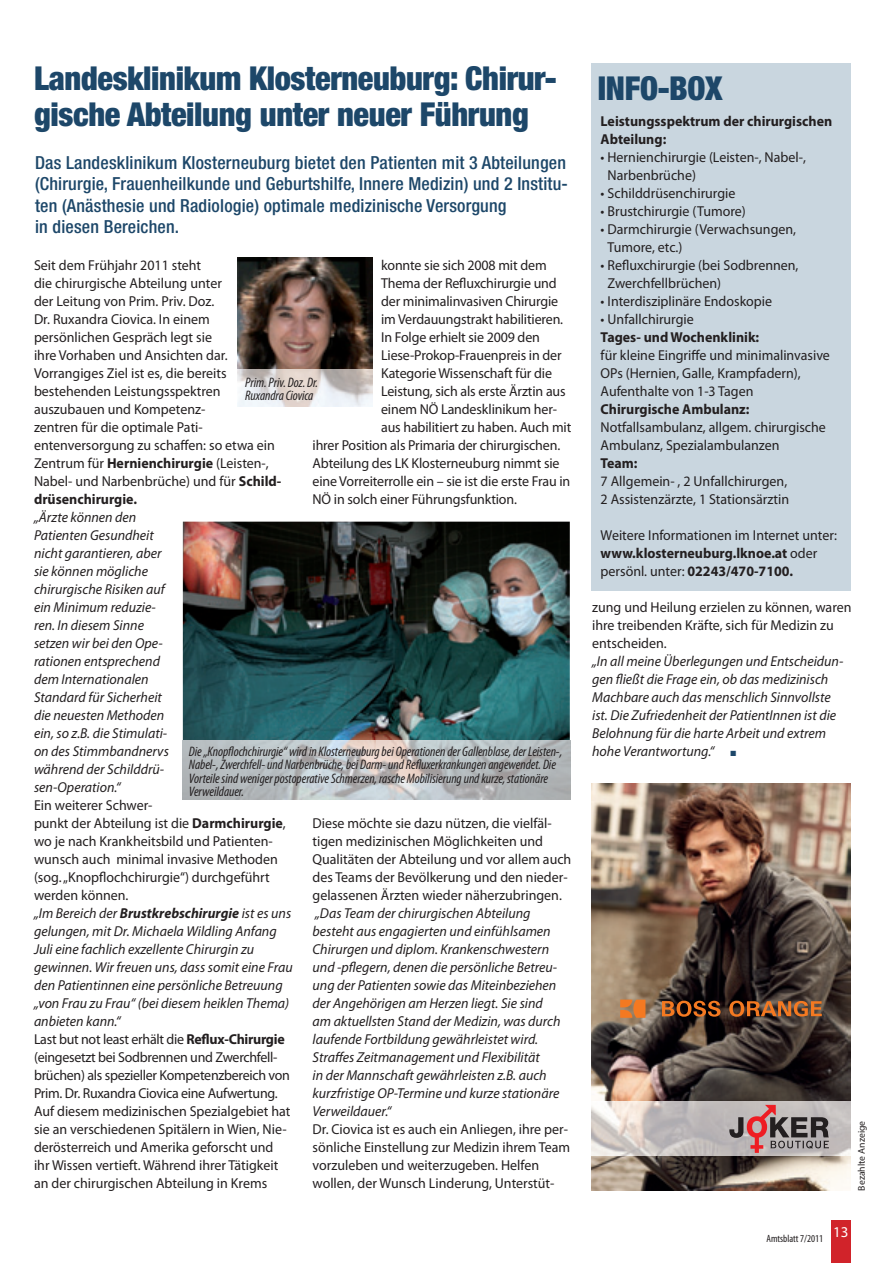
<style>
.page{position:relative;width:893px;height:1263px;background:#fff}
.page>*{position:absolute;margin:0;border:0;box-sizing:border-box;transform-origin:0 0}
.t1{font:900 condensed 33px/36px "Helvetica Neue";letter-spacing:-.01em;color:#1d4769}
.t2{font:500 condensed 18px/21.6px "Helvetica Neue";letter-spacing:.01em;color:#1d4769}
.t3{font:14.4px/18px "Myriad Pro";color:#231f20}
.t4{font:italic 14.4px/18px "Myriad Pro";color:#231f20}
.t5{font:700 14.4px/18px "Myriad Pro";color:#231f20}
.t6{font:italic condensed 13.8px/13.5px "Myriad Pro";letter-spacing:-.005em;color:#231f20}
.t7{font:condensed 10.5px "Myriad Pro";color:#231f20}
.t8{font:9.75px "Myriad Pro";color:#231f20}
.s1{font-weight:700}
.s2{font-style:italic}
.s3{font-weight:700;font-style:italic}
.s4{color:#1d4769}
</style>
<div class="page">
<div style="left:831px;top:1220px;width:20px;height:43px;background:#d1232a"></div>
<img style="left:591px;top:783px;width:259px;height:407px">
<img style="left:591px;top:1102px;width:259px;height:53px">
<svg style="left:729px;top:1104px;width:100px;height:53px;background:#a18b8b"></svg>
<svg style="left:620px;top:999px;width:25px;height:19px"></svg>
<svg style="left:729px;top:1001px;width:93px;height:16px"></svg>
<svg style="left:662px;top:1001px;width:59px;height:16px"></svg>
<img style="left:183px;top:522px;width:387px;height:218px">
<img style="left:237px;top:258px;width:136px;height:112px">
<div style="left:591px;top:64px;width:259px;height:527px;background:#c9d6df"></div>
<svg style="left:237px;top:370px;width:136px;height:37px"></svg>
<img style="left:183px;top:740px;width:387px;height:60px">
<h1 class="t1" style="left:34px;top:60px;width:524px">Landesklinikum Klosterneuburg: Chirur&shy;gische Abteilung unter neuer Führung</h1>
<p class="t2" style="left:35px;top:151px;width:534px">Das Landesklinikum Klosterneuburg bietet den Patienten mit 3 Abteilungen (Chirurgie, Frauenheilkunde und Geburtshilfe, Innere Medizin) und 2 Institu&shy;ten (Anästhesie und Radiologie) optimale medizinische Versorgung<br>in diesen Bereichen.</p>
<p class="t3" style="left:34px;top:256px;width:249px">Seit dem Frühjahr 2011 steht<br>die chirurgische Abteilung unter<br>der Leitung von Prim. Priv. Doz.<br>Dr. Ruxandra Ciovica. In einem persönlichen Gespräch legt sie<br>ihre Vorhaben und Ansichten dar.<br>Vorrangiges Ziel ist es, die bereits bestehenden Leistungsspektren auszubauen und Kompetenz-<br>zentren für die optimale Pati&shy;entenversorgung zu schaffen: so etwa ein<br>Zentrum für <span class="s1">Hernienchirurgie</span> (Leisten-,<br>Nabel- und Narbenbrüche) und für <span class="s1">Schild&shy;drüsenchirurgie.</span></p>
<p class="t4" style="left:34px;top:508px;width:136px">„Ärzte können den<br>Patienten Gesundheit nicht garantieren, aber sie können mögliche chirurgische Risiken auf ein Minimum reduzie&shy;ren. In diesem Sinne setzen wir bei den Ope&shy;rationen entsprechend dem Internationalen<br>Standard für Sicherheit die neuesten Methoden ein, so z.B. die Stimulati&shy;on des Stimmbandnervs während der Schilddrü&shy;sen-Operation.“</p>
<p class="t3" style="left:34px;top:796px;width:260px">Ein weiterer Schwer-<br>punkt der Abteilung ist die <span class="s1">Darmchirurgie</span>, wo je nach Krankheitsbild und Patienten&shy;wunsch auch minimal invasive Methoden (sog. „Knopflochchirurgie“) durchgeführt werden können.<br><span class="s2">„Im Bereich der</span> <span class="s3">Brustkrebschirurgie</span> <span class="s2">ist es uns gelungen, mit Dr. Michaela Wildling Anfang Juli eine fachlich exzellente Chirurgin zu gewinnen. Wir freuen uns, dass somit eine Frau den Patientinnen eine persönliche Betreuung „von Frau zu Frau“ (bei diesem heiklen Thema) anbieten kann.“<br></span>Last but not least erhält die <span class="s1">Reflux-Chirurgie </span>(eingesetzt bei Sodbrennen und Zwerchfell&shy;brüchen) als spezieller Kompetenzbereich von Prim. Dr. Ruxandra Ciovica eine Aufwertung.<br>Auf diesem medizinischen Spezialgebiet hat sie an verschiedenen Spitälern in Wien, Nie&shy;derösterreich und Amerika geforscht und ihr Wissen vertieft. Während ihrer Tätigkeit an der chirurgischen Abteilung in Krems</p>
<p class="t3" style="left:381px;top:256px;width:167px">konnte sie sich 2008 mit dem</p>
<p class="t3" style="left:381px;top:274px;width:177px">Thema der Refluxchirurgie und</p>
<p class="t3" style="left:381px;top:292px;width:179px">der minimalinvasiven Chirurgie</p>
<p class="t3" style="left:381px;top:310px;width:184px">im Verdauungstrakt habilitieren.</p>
<p class="t3" style="left:381px;top:328px;width:160px">In Folge erhielt sie 2009 den</p>
<p class="t3" style="left:381px;top:346px;width:182px">Liese-Prokop-Frauenpreis in der</p>
<p class="t3" style="left:381px;top:364px;width:172px">Kategorie Wissenschaft für die</p>
<p class="t3" style="left:381px;top:382px;width:186px">Leistung, sich als erste Ärztin aus</p>
<p class="t3" style="left:381px;top:400px;width:177px">einem NÖ Landesklinikum her-</p>
<p class="t3" style="left:381px;top:418px;width:192px">aus habilitiert zu haben. Auch mit</p>
<p class="t3" style="left:313px;top:436px;width:249px">ihrer Position als Primaria der chirurgischen.</p>
<p class="t3" style="left:313px;top:454px;width:249px">Abteilung des LK Klosterneuburg nimmt sie</p>
<p class="t3" style="left:313px;top:472px;width:259px">eine Vorreiterrolle ein – sie ist die erste Frau in</p>
<p class="t3" style="left:313px;top:490px;width:206px">NÖ in solch einer Führungsfunktion.</p>
<p class="t6" style="left:245px;top:375px;width:75px">Prim. Priv. Doz. Dr.<br>Ruxandra Ciovica</p>
<p class="t6" style="left:189px;top:744px;width:375px">Die „Knopflochchirurgie“ wird in Klosterneuburg bei Operationen der Gallenblase, der Leisten-, Nabel-, Zwerchfell- und Narbenbrüche, bei Darm- und Refluxerkrankungen angewendet. Die Vorteile sind weniger postoperative Schmerzen, rasche Mobilisierung und kurze, stationäre Verweildauer.</p>
<p class="t3" style="left:313px;top:814px;width:260px">Diese möchte sie dazu nützen, die vielfäl&shy;tigen medizinischen Möglichkeiten und Qualitäten der Abteilung und vor allem auch des Teams der Bevölkerung und den nieder&shy;gelassenen Ärzten wieder näherzubringen.</p>
<p class="t4" style="left:313px;top:904px;width:250px">„Das Team der chirurgischen Abteilung besteht aus engagierten und einfühlsamen Chirurgen und diplom. Krankenschwestern und -pflegern, denen die persönliche Betreu&shy;ung der Patienten sowie das Miteinbeziehen der Angehörigen am Herzen liegt. Sie sind am aktuellsten Stand der Medizin, was durch laufende Fortbildung gewährleistet wird.<br>Straffes Zeitmanagement und Flexibilität<br>in der Mannschaft gewährleisten z.B. auch kurzfristige OP-Termine und kurze stationäre Verweildauer.“</p>
<p class="t3" style="left:313px;top:1120px;width:259px">Dr. Ciovica ist es auch ein Anliegen, ihre per&shy;sönliche Einstellung zur Medizin ihrem Team vorzuleben und weiterzugeben. Helfen wollen, der Wunsch Linderung, Unterstüt-</p>
<h1 class="t1" style="left:598px;top:70px;width:126px">INFO-BOX</h1>
<p class="t5" style="left:601px;top:112px;width:233px">Leistungsspektrum der chirurgischen<br>Abteilung:</p>
<p class="t3" style="left:607px;top:148px;width:200px;text-indent:-7px">• Hernienchirurgie (Leisten-, Nabel-,<br>Narbenbrüche)</p>
<p class="t3" style="left:601px;top:184px;width:136px">• Schilddrüsenchirurgie</p>
<p class="t3" style="left:601px;top:202px;width:147px">• Brustchirurgie (Tumore)</p>
<p class="t3" style="left:607px;top:220px;width:190px;text-indent:-7px">• Darmchirurgie (Verwachsungen,<br>Tumore, etc.)</p>
<p class="t3" style="left:607px;top:256px;width:192px;text-indent:-7px">• Refluxchirurgie (bei Sodbrennen,<br>Zwerchfellbrüchen)</p>
<p class="t3" style="left:601px;top:292px;width:173px">• Interdisziplinäre Endoskopie</p>
<p class="t3" style="left:601px;top:310px;width:95px">• Unfallchirurgie</p>
<p class="t5" style="left:601px;top:328px;width:160px">Tages- und Wochenklinik:</p>
<p class="t3" style="left:601px;top:346px;width:231px">für kleine Eingriffe und minimalinvasive<br>OPs (Hernien, Galle, Krampfadern),<br>Aufenthalte von 1-3 Tagen</p>
<p class="t5" style="left:601px;top:400px;width:150px">Chirurgische Ambulanz:</p>
<p class="t3" style="left:601px;top:418px;width:227px">Notfallsambulanz, allgem. chirurgische<br>Ambulanz, Spezialambulanzen</p>
<p class="t5" style="left:601px;top:454px;width:38px">Team:</p>
<p class="t3" style="left:601px;top:472px;width:190px">7 Allgemein- , 2 Unfallchirurgen,<br>2 Assistenzärzte, 1 Stationsärztin</p>
<p class="t3" style="left:601px;top:526px;width:238px">Weitere Informationen im Internet unter: <span class="s1">www.klosterneuburg.lknoe.at</span> oder persönl. unter: <span class="s1">02243/470-7100.</span></p>
<p class="t3" style="left:592px;top:598px;width:261px">zung und Heilung erzielen zu können, waren ihre treibenden Kräfte, sich für Medizin zu entscheiden.</p>
<p class="t4" style="left:592px;top:652px;width:253px">„In all meine Überlegungen und Entscheidun&shy;gen fließt die Frage ein, ob das medizinisch Machbare auch das menschlich Sinnvollste ist. Die Zufriedenheit der PatientInnen ist die Belohnung für die harte Arbeit und extrem hohe Verantwortung.“ <span class="s4">■</span></p>
<p class="t8" style="left:855px;top:1191px;width:71px;rotate:-90deg">Bezahlte Anzeige</p>
<p class="t7" style="left:766px;top:1232px;width:84px">Amtsblatt 7/2011 <sup>13</sup></p>
</div>
